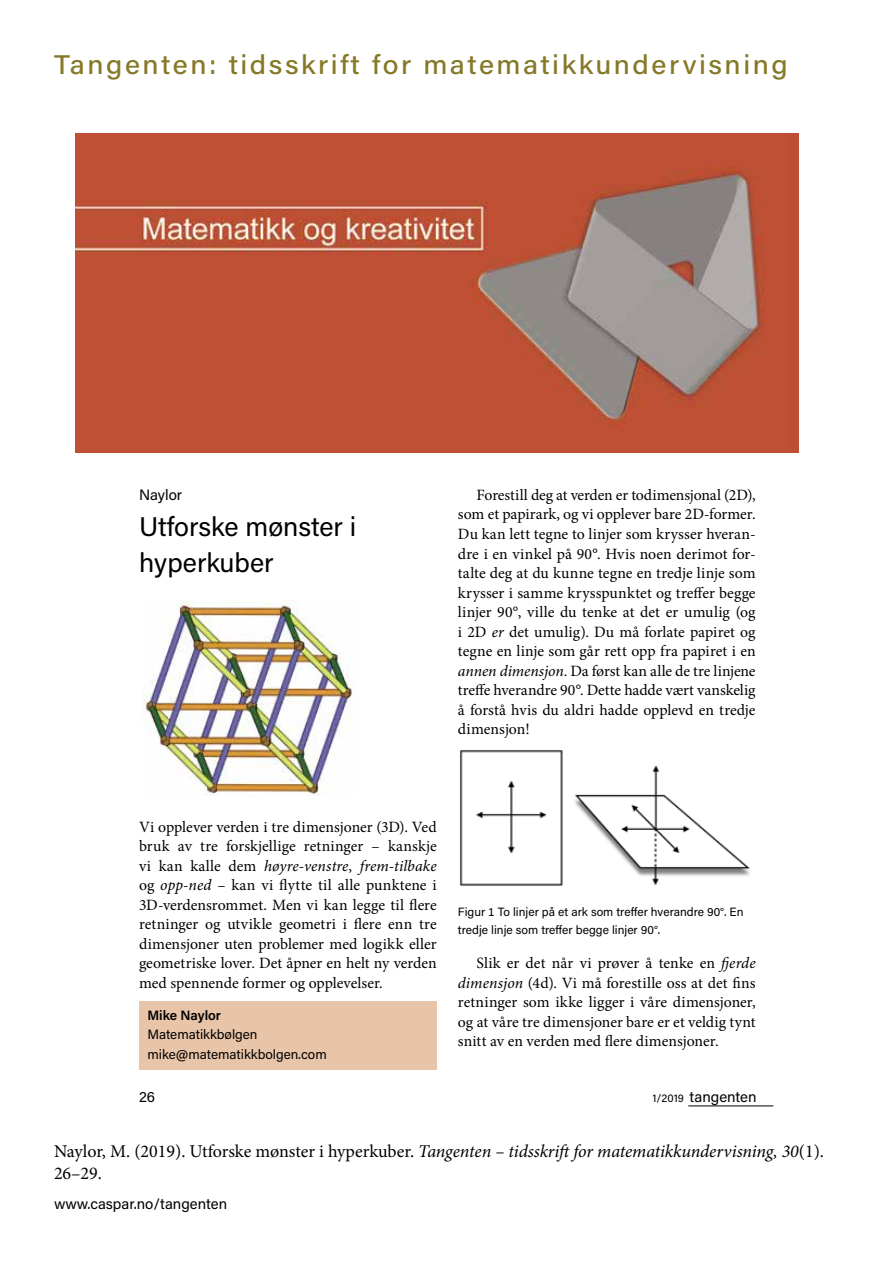
<style>
.page{position:relative;width:893px;height:1263px;background:#fff}
.page>*{position:absolute;margin:0;border:0;box-sizing:border-box;transform-origin:0 0}
.t1{font:500 27px "Acumin Pro";letter-spacing:.09em;color:#857928;scale:1.05 1}
.t2{font:27px/36px "Acumin Pro";color:#000}
.t3{font:18px/21.6px "Minion Pro";color:#000}
.t4{font:15.75px/19.5px "Minion Pro";color:#000;text-align:justify}
.t5{font:15px "Acumin Pro";color:#000}
.t6{font:13.5px/19.5px "Acumin Pro";color:#000}
.t7{font:600 13.5px "Acumin Pro";letter-spacing:-.005em;color:#000}
.t8{font:12px/18px "Acumin Pro";color:#000}
.s1{font-style:italic}
.s2{font-size:11.25px}
</style>
<div class="page">
<hr style="left:688px;top:1105px;width:85px;height:1px;background:#000">
<div style="left:139px;top:1001px;width:298px;height:68px;background:#e8c4a8"></div>
<img style="left:75px;top:134px;width:723px;height:319px">
<img style="left:460px;top:750px;width:103px;height:136px">
<img style="left:574px;top:765px;width:176px;height:121px">
<img style="left:143px;top:600px;width:209px;height:196px">
<h1 class="t1" style="left:54px;top:46px;width:700px">Tangenten: tidsskrift for matematikkundervisning</h1>
<p class="t5" style="left:139px;top:484px;width:45px">Naylor</p>
<h1 class="t2" style="left:139px;top:507px;width:219px">Utforske mønster i hyperkuber</h1>
<p class="t4" style="left:458px;top:485px;width:299px;text-indent:19px">Forestill deg at verden er todimensjonal (2D), som et papirark, og vi opplever bare 2D-former.<br>Du kan lett tegne to linjer som krysser hveran&shy;dre i en vinkel på 90°. Hvis noen derimot for&shy;talte deg at du kunne tegne en tredje linje som krysser i samme krysspunktet og treffer begge linjer 90°, ville du tenke at det er umulig (og i 2D <span class="s1">er</span> det umulig). Du må forlate papiret og tegne en linje som går rett opp fra papiret i en <span class="s1">annen dimensjon</span>. Da først kan alle de tre linjene treffe hverandre 90°. Dette hadde vært vanskelig å forstå hvis du aldri hadde opplevd en tredje dimensjon!</p>
<p class="t4" style="left:139px;top:817px;width:299px">Vi opplever verden i tre dimensjoner (3D). Ved bruk av tre forskjellige retninger – kanskje vi kan kalle dem <span class="s1">høyre-venstre</span>, <span class="s1">frem-tilbake </span>og <span class="s1">opp-ned</span> – kan vi flytte til alle punktene i 3D-verdensrommet. Men vi kan legge til flere retninger og utvikle geometri i flere enn tre dimensjoner uten problemer med logikk eller geometriske lover. Det åpner en helt ny verden med spennende former og opplevelser.</p>
<p class="t7" style="left:148px;top:1006px;width:75px">Mike Naylor</p>
<p class="t6" style="left:148px;top:1024px;width:181px">Matematikkbølgen mike@matematikkbolgen.com</p>
<p class="t8" style="left:458px;top:902px;width:287px">Figur 1 To linjer på et ark som treffer hverandre 90°. En tredje linje som treffer begge linjer 90°.</p>
<p class="t4" style="left:458px;top:953px;width:299px;text-indent:19px">Slik er det når vi prøver å tenke en <span class="s1">fjerde dimensjon</span> (4d). Vi må forestille oss at det fins retninger som ikke ligger i våre dimensjoner, og at våre tre dimensjoner bare er et veldig tynt snitt av en verden med flere dimensjoner.</p>
<p class="t5" style="left:139px;top:1086px;width:18px">26</p>
<p class="t5" style="left:652px;top:1086px;width:106px"><span class="s2">1/2019</span> tangenten</p>
<p class="t3" style="left:54px;top:1140px;width:771px">Naylor, M. (2019). Utforske mønster i hyperkuber. <span class="s1">Tangenten – tidsskrift for matematikkundervisning, 30</span>(1).<br>26–29.</p>
<p class="t5" style="left:54px;top:1193px;width:175px">www.caspar.no/tangenten</p>
</div>
